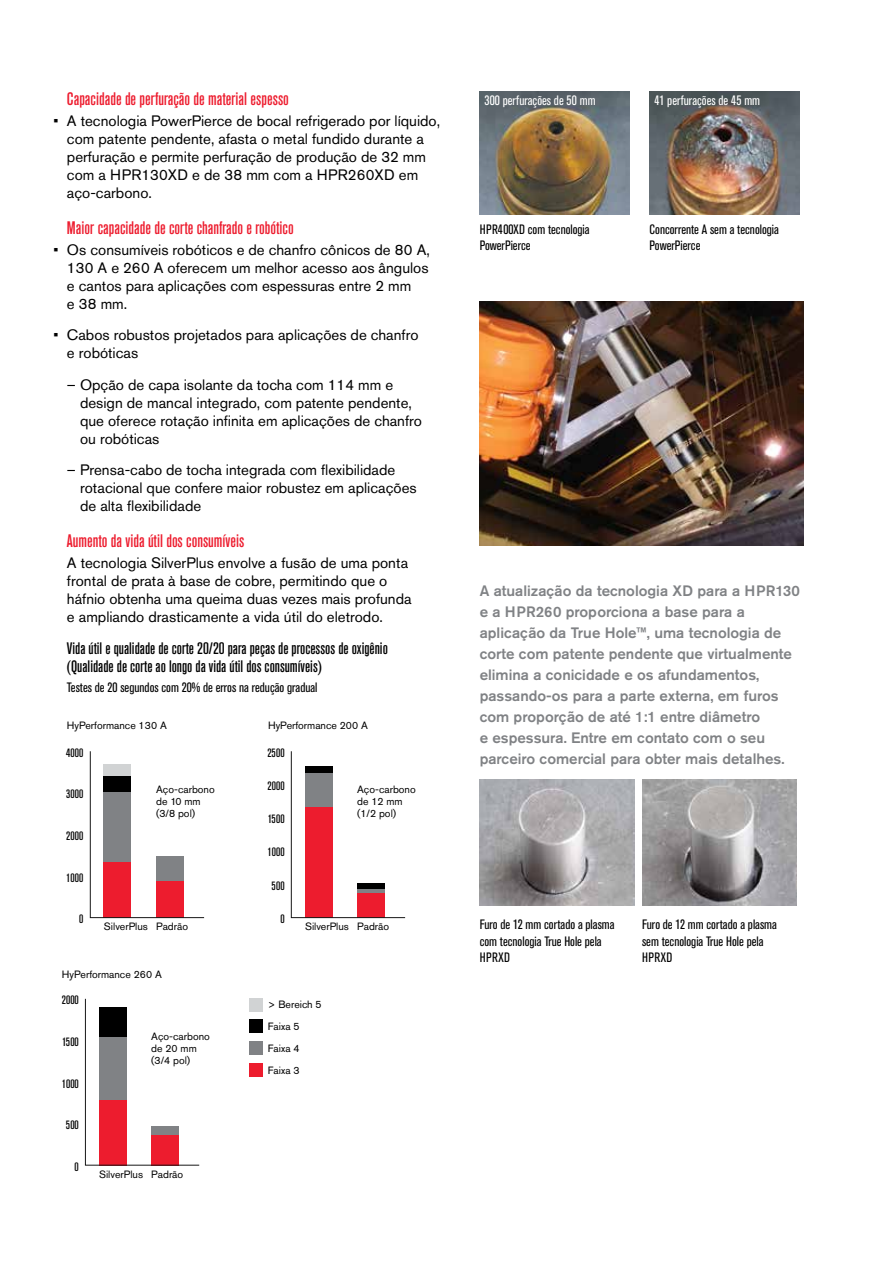
<style>
.page{position:relative;width:893px;height:1263px;background:#fff}
.page>*{position:absolute;margin:0;border:0;box-sizing:border-box;transform-origin:0 0}
.t1{font:500 condensed 18px "Akzidenz Grotesk Pro";color:#ed1c2e}
.t2{font:500 condensed 16.5px/18px "Akzidenz Grotesk Pro";color:#000}
.t3{font:15px/18px "Akzidenz Grotesk Pro";color:#000}
.t4{font:500 15px/21px "Akzidenz Grotesk Pro";color:#808285}
.t5{font:condensed 13.5px/16.5px "Akzidenz Grotesk Pro";color:#000}
.t6{font:condensed 13.5px "Akzidenz Grotesk Pro";color:#fff}
.t7{font:500 condensed 12px "Akzidenz Grotesk Pro";color:#000}
.t8{font:10.5px/12px "Akzidenz Grotesk Pro";color:#000}
</style>
<div class="page">
<img style="left:480px;top:91px;width:150px;height:123px">
<img style="left:650px;top:91px;width:150px;height:123px">
<img style="left:480px;top:301px;width:324px;height:245px">
<img style="left:480px;top:779px;width:154px;height:127px">
<img style="left:642px;top:779px;width:155px;height:127px">
<svg style="left:291px;top:751px;width:115px;height:167px"></svg>
<svg style="left:90px;top:751px;width:115px;height:167px"></svg>
<div style="left:249px;top:997px;width:14px;height:14px;background:#d1d3d4"></div>
<div style="left:249px;top:1019px;width:14px;height:14px;background:#000"></div>
<div style="left:249px;top:1041px;width:14px;height:14px;background:#808285"></div>
<div style="left:249px;top:1063px;width:14px;height:14px;background:#ed1c2e"></div>
<svg style="left:85px;top:998px;width:115px;height:168px"></svg>
<p class="t1" style="left:67px;top:87px;width:223px">Capacidade de perfuração de material espesso</p>
<p class="t6" style="left:484px;top:91px;width:113px">300 perfurações de 50 mm</p>
<p class="t6" style="left:654px;top:91px;width:107px">41 perfurações de 45 mm</p>
<p class="t3" style="left:67px;top:112px;width:375px;text-indent:-14px">• A tecnologia PowerPierce de bocal refrigerado por líquido, com patente pendente, afasta o metal fundido durante a perfuração e permite perfuração de produção de 32 mm com a HPR130XD e de 38 mm com a HPR260XD em aço-carbono.</p>
<p class="t1" style="left:67px;top:216px;width:228px">Maior capacidade de corte chanfrado e robótico</p>
<p class="t3" style="left:67px;top:241px;width:364px;text-indent:-14px">• Os consumíveis robóticos e de chanfro cônicos de 80 A, 130 A e 260 A oferecem um melhor acesso aos ângulos e cantos para aplicações com espessuras entre 2 mm<br>e 38 mm.</p>
<p class="t3" style="left:67px;top:326px;width:353px;text-indent:-14px">• Cabos robustos projetados para aplicações de chanfro e robóticas</p>
<p class="t3" style="left:80px;top:376px;width:343px;text-indent:-13px">– Opção de capa isolante da tocha com 114 mm e design de mancal integrado, com patente pendente, que oferece rotação infinita em aplicações de chanfro ou robóticas</p>
<p class="t3" style="left:80px;top:461px;width:338px;text-indent:-13px">– Prensa-cabo de tocha integrada com flexibilidade rotacional que confere maior robustez em aplicações de alta flexibilidade</p>
<p class="t1" style="left:67px;top:529px;width:179px">Aumento da vida útil dos consumíveis</p>
<p class="t3" style="left:67px;top:554px;width:346px">A tecnologia SilverPlus envolve a fusão de uma ponta frontal de prata à base de cobre, permitindo que o háfnio obtenha uma queima duas vezes mais profunda e ampliando drasticamente a vida útil do eletrodo.</p>
<p class="t2" style="left:67px;top:639px;width:322px">Vida útil e qualidade de corte 20/20 para peças de processos de oxigênio (Qualidade de corte ao longo da vida útil dos consumíveis)</p>
<p class="t5" style="left:67px;top:678px;width:252px">Testes de 20 segundos com 20% de erros na redução gradual</p>
<p class="t8" style="left:268px;top:720px;width:101px">HyPerformance 200 A</p>
<p class="t5" style="left:480px;top:220px;width:111px">HPR400XD com tecnologia<br>PowerPierce</p>
<p class="t5" style="left:650px;top:220px;width:131px">Concorrente A sem a tecnologia<br>PowerPierce</p>
<p class="t4" style="left:480px;top:580px;width:322px">A atualização da tecnologia XD para a HPR130 e a HPR260 proporciona a base para a aplicação da True Hole™, uma tecnologia de corte com patente pendente que virtualmente elimina a conicidade e os afundamentos, passando-os para a parte externa, em furos com proporção de até 1:1 entre diâmetro<br>e espessura. Entre em contato com o seu parceiro comercial para obter mais detalhes.</p>
<p class="t8" style="left:67px;top:720px;width:101px">HyPerformance 130 A</p>
<p class="t7" style="left:66px;top:745px;width:19px">4000</p>
<p class="t7" style="left:66px;top:786px;width:19px">3000</p>
<p class="t7" style="left:66px;top:828px;width:18px">2000</p>
<p class="t7" style="left:66px;top:870px;width:18px">1000</p>
<p class="t7" style="left:79px;top:911px;width:6px">0</p>
<p class="t7" style="left:267px;top:745px;width:19px">2500</p>
<p class="t7" style="left:268px;top:778px;width:18px">2000</p>
<p class="t7" style="left:268px;top:811px;width:18px">1500</p>
<p class="t7" style="left:268px;top:844px;width:18px">1000</p>
<p class="t7" style="left:272px;top:878px;width:14px">500</p>
<p class="t7" style="left:280px;top:911px;width:6px">0</p>
<p class="t8" style="left:357px;top:783px;width:60px">Aço-carbono de 12 mm (1/2 pol)</p>
<p class="t8" style="left:156px;top:783px;width:60px">Aço-carbono de 10 mm (3/8 pol)</p>
<p class="t5" style="left:480px;top:916px;width:136px">Furo de 12 mm cortado a plasma com tecnologia True Hole pela<br>HPRXD</p>
<p class="t5" style="left:642px;top:916px;width:136px">Furo de 12 mm cortado a plasma sem tecnologia True Hole pela<br>HPRXD</p>
<p class="t8" style="left:305px;top:920px;width:86px">SilverPlus Padrão</p>
<p class="t8" style="left:104px;top:920px;width:86px">SilverPlus Padrão</p>
<p class="t8" style="left:62px;top:968px;width:101px">HyPerformance 260 A</p>
<p class="t7" style="left:62px;top:992px;width:18px">2000</p>
<p class="t7" style="left:62px;top:1034px;width:18px">1500</p>
<p class="t7" style="left:62px;top:1076px;width:18px">1000</p>
<p class="t7" style="left:66px;top:1117px;width:14px">500</p>
<p class="t7" style="left:75px;top:1159px;width:6px">0</p>
<p class="t8" style="left:151px;top:1030px;width:60px">Aço-carbono de 20 mm (3/4 pol)</p>
<p class="t8" style="left:99px;top:1168px;width:86px">SilverPlus Padrão</p>
<p class="t8" style="left:268px;top:993px;width:55px;line-height:21.9px">&gt; Bereich 5<br>Faixa 5<br>Faixa 4<br>Faixa 3</p>
</div>
